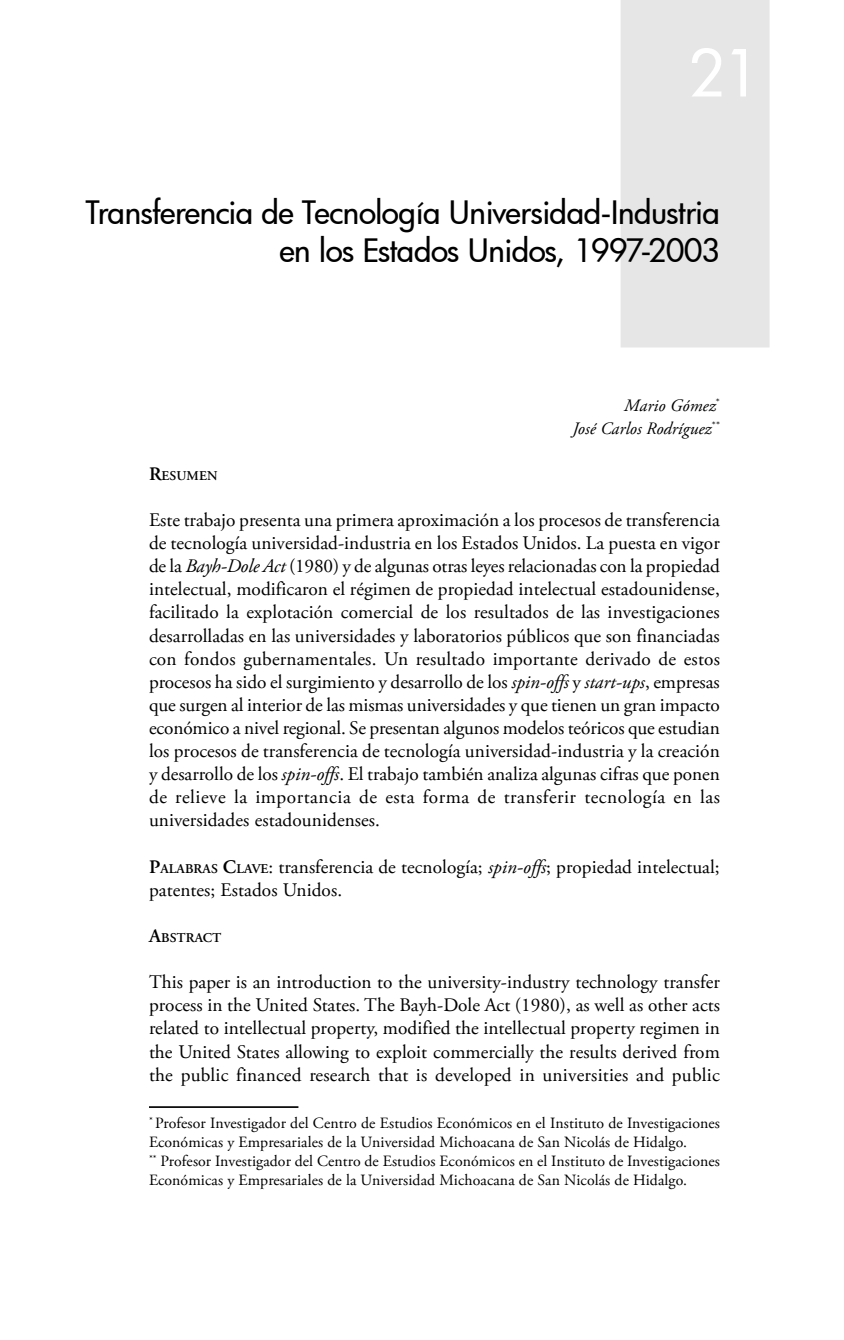
<style>
.page{position:relative;width:844px;height:1340px;background:#fff}
.page>*{position:absolute;margin:0;border:0;box-sizing:border-box;transform-origin:0 0}
.t1{font:500 63px "Futura";color:#fff}
.t2{font:500 31.5px/37.8px "Futura";letter-spacing:-.015em;color:#000;text-align:right}
.t3{font:19.25px/23.1px "Adobe Garamond Pro";letter-spacing:.005em;color:#000;text-align:justify}
.t4{font:italic 17.5px/22.4px "Adobe Garamond Pro";letter-spacing:.005em;color:#000;text-align:right}
.t5{font:15.75px/18.9px "Adobe Garamond Pro";letter-spacing:.005em;color:#000}
.t6{font:700 13.47px "Adobe Garamond Pro";letter-spacing:.005em;color:#000}
.s1{font-size:19.25px}
.s2{font-style:italic}
.s3{font-weight:700}
.s4{font-weight:700;font-size:13.47px}
</style>
<div class="page">
<div style="left:620px;top:0;width:149px;height:347px;background:#e6e6e6;border:2px solid #e6e6e6"></div>
<hr style="left:149px;top:1106px;width:149px;height:1px;background:#000">
<h1 class="t1" style="left:688px;top:31px;width:73px">21</h1>
<h2 class="t2" style="left:85px;top:193px;width:635px">Transferencia de Tecnología Universidad-Industria en los Estados Unidos, 1997-2003</h2>
<p class="t4" style="left:572px;top:396px;width:149px">Mario Gómez<sup>*<br></sup>José Carlos Rodríguez<sup>**</sup></p>
<p class="t6" style="left:149px;top:470px;width:70px"><span class="s1">R</span>ESUMEN</p>
<p class="t3" style="left:149px;top:510px;width:572px">Este trabajo presenta una primera aproximación a los procesos de transferencia de tecnología universidad-industria en los Estados Unidos. La puesta en vigor de la <span class="s2">Bayh-Dole Act</span> (1980) y de algunas otras leyes relacionadas con la propiedad intelectual, modificaron el régimen de propiedad intelectual estadounidense, facilitado la explotación comercial de los resultados de las investigaciones desarrolladas en las universidades y laboratorios públicos que son financiadas con fondos gubernamentales. Un resultado importante derivado de estos procesos ha sido el surgimiento y desarrollo de los <span class="s2">spin-offs</span> y <span class="s2">start-ups</span>, empresas que surgen al interior de las mismas universidades y que tienen un gran impacto económico a nivel regional. Se presentan algunos modelos teóricos que estudian los procesos de transferencia de tecnología universidad-industria y la creación y desarrollo de los <span class="s2">spin-offs</span>. El trabajo también analiza algunas cifras que ponen de relieve la importancia de esta forma de transferir tecnología en las universidades estadounidenses.</p>
<p class="t3" style="left:149px;top:856px;width:572px"><span class="s3">P</span><span class="s4">ALABRAS</span> <span class="s3">C</span><span class="s4">LAVE</span>: transferencia de tecnología; <span class="s2">spin-offs</span>; propiedad intelectual; patentes; Estados Unidos.</p>
<p class="t6" style="left:149px;top:932px;width:74px"><span class="s1">A</span>BSTRACT</p>
<p class="t3" style="left:149px;top:972px;width:572px">This paper is an introduction to the university-industry technology transfer process in the United States. The Bayh-Dole Act (1980), as well as other acts related to intellectual property, modified the intellectual property regimen in the United States allowing to exploit commercially the results derived from the public financed research that is developed in universities and public</p>
<p class="t5" style="left:149px;top:1115px;width:572px"><sup>*</sup> Profesor Investigador del Centro de Estudios Económicos en el Instituto de Investigaciones Económicas y Empresariales de la Universidad Michoacana de San Nicolás de Hidalgo.<br><sup>**</sup> Profesor Investigador del Centro de Estudios Económicos en el Instituto de Investigaciones Económicas y Empresariales de la Universidad Michoacana de San Nicolás de Hidalgo.</p>
</div>
